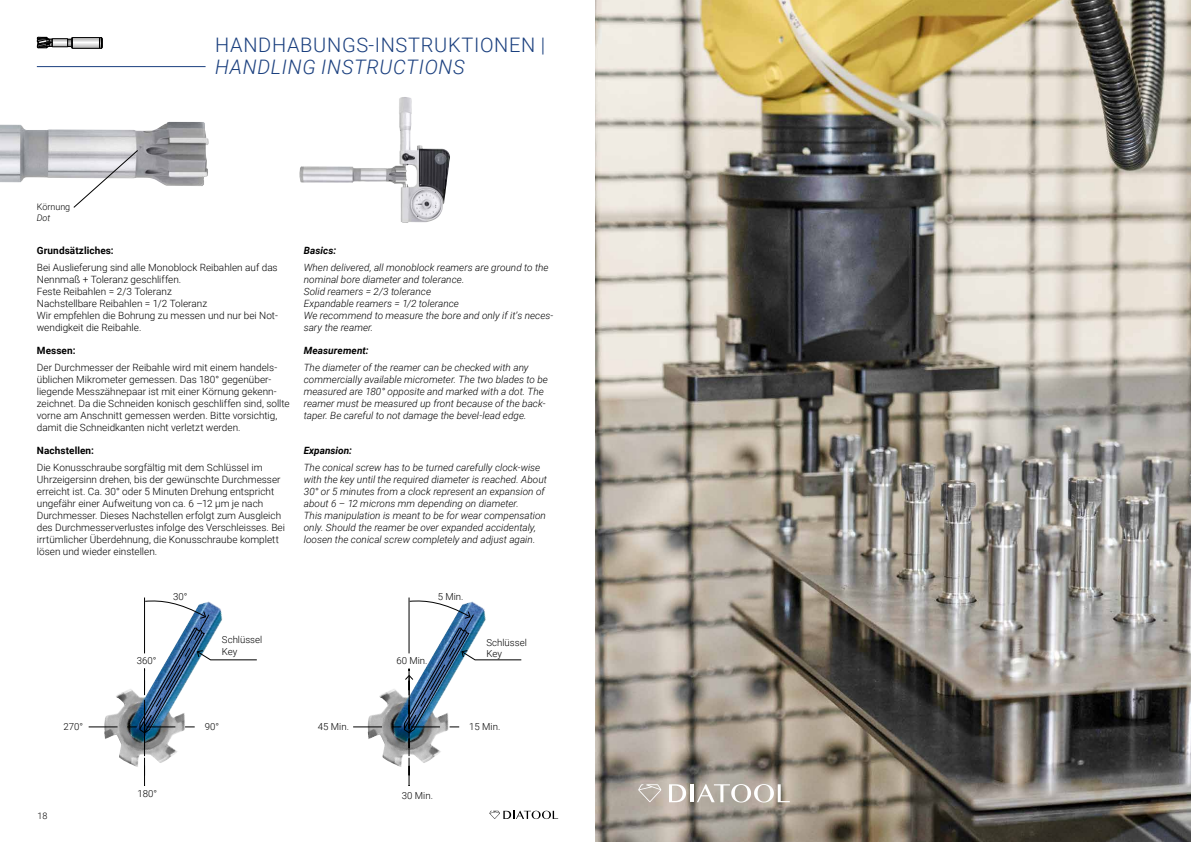
<style>
.page{position:relative;width:1191px;height:842px;background:#fff}
.page>*{position:absolute;margin:0;border:0;box-sizing:border-box;transform-origin:0 0}
.t1{font:300 20px "Roboto";letter-spacing:.035em;color:#1b407f}
.t2{font:italic 300 20px "Roboto";letter-spacing:.035em;color:#1b407f}
.t3{font:300 10px/12px "Roboto";color:#000}
.t4{font:italic 300 10px/12px "Roboto";color:#000}
.t5{font:700 10px "Roboto";letter-spacing:.01em;color:#000}
.t6{font:italic 700 10px "Roboto";letter-spacing:.005em;color:#000}
.t7{font:300 9.6px/11.6px "Roboto";color:#000}
.t8{font:300 9px "Roboto";color:#000}
.t9{font:italic 300 9px "Roboto";color:#000}
</style>
<div class="page">
<svg style="left:68px;top:37px;width:5px;height:12px"></svg>
<svg style="left:74px;top:39px;width:24px;height:7px"></svg>
<div style="left:72px;top:37px;width:28px;height:11px;border:1px solid #000"></div>
<svg style="left:54px;top:41px;width:12px;height:4px"></svg>
<div style="left:52px;top:39px;width:16px;height:8px;border:1px solid #000"></div>
<svg style="left:99px;top:37px;width:4px;height:12px"></svg>
<svg style="left:37px;top:37px;width:16px;height:11px"></svg>
<hr style="left:144px;top:597px;width:1px;height:56px;background:#000">
<svg style="left:89px;top:600px;width:168px;height:186px"></svg>
<hr style="left:408px;top:597px;width:1px;height:56px;background:#000">
<svg style="left:353px;top:600px;width:169px;height:186px"></svg>
<img style="left:299px;top:97px;width:151px;height:126px">
<img style="left:0;top:122px;width:209px;height:64px">
<svg style="left:73px;top:150px;width:65px;height:58px"></svg>
<img style="left:595px;top:0;width:596px;height:842px">
<svg style="left:669px;top:784px;width:17px;height:18px"></svg>
<hr style="left:690px;top:784px;width:3px;height:18px;background:#fff">
<svg style="left:697px;top:784px;width:92px;height:18px"></svg>
<svg style="left:638px;top:784px;width:23px;height:18px"></svg>
<svg style="left:489px;top:811px;width:69px;height:8px"></svg>
<hr style="left:37px;top:66px;width:169px;height:1px;background:#1b407f">
<p class="t8" style="left:37px;top:201px;width:35px">Körnung</p>
<p class="t9" style="left:37px;top:211px;width:15px">Dot</p>
<h1 class="t1" style="left:215px;top:31px;width:331px">HANDHABUNGS-INSTRUKTIONEN |</h1>
<h1 class="t2" style="left:215px;top:53px;width:251px">HANDLING INSTRUCTIONS</h1>
<p class="t5" style="left:37px;top:244px;width:78px">Grundsätzliches:</p>
<p class="t3" style="left:37px;top:261px;width:242px">Bei Auslieferung sind alle Monoblock Reibahlen auf das Nennmaß + Toleranz geschliffen.<br>Feste Reibahlen = 2/3 Toleranz<br>Nachstellbare Reibahlen = 1/2 Toleranz<br>Wir empfehlen die Bohrung zu messen und nur bei Not&shy;wendigkeit die Reibahle.</p>
<p class="t5" style="left:37px;top:344px;width:40px">Messen:</p>
<p class="t3" style="left:37px;top:361px;width:254px">Der Durchmesser der Reibahle wird mit einem handels&shy;üblichen Mikrometer gemessen. Das 180° gegenüber&shy;liegende Messzähnepaar ist mit einer Körnung gekenn&shy;zeichnet. Da die Schneiden konisch geschliffen sind, sollte vorne am Anschnitt gemessen werden. Bitte vorsichtig, damit die Schneidkanten nicht verletzt werden.</p>
<p class="t5" style="left:37px;top:444px;width:59px">Nachstellen:</p>
<p class="t3" style="left:37px;top:461px;width:250px">Die Konusschraube sorgfältig mit dem Schlüssel im Uhrzeigersinn drehen, bis der gewünschte Durchmesser erreicht ist. Ca. 30° oder 5 Minuten Drehung entspricht ungefähr einer Aufweitung von ca. 6 –12 μm je nach Durchmesser. Dieses Nachstellen erfolgt zum Ausgleich des Durchmesserverlustes infolge des Verschleisses. Bei irrtümlicher Überdehnung, die Konusschraube komplett lösen und wieder einstellen.</p>
<p class="t6" style="left:304px;top:244px;width:34px">Basics:</p>
<p class="t4" style="left:304px;top:261px;width:251px">When delivered, all monoblock reamers are ground to the nominal bore diameter and tolerance.<br>Solid reamers = 2/3 tolerance<br>Expandable reamers = 1/2 tolerance<br>We recommend to measure the bore and only if it’s neces&shy;sary the reamer.</p>
<p class="t6" style="left:304px;top:344px;width:66px">Measurement:</p>
<p class="t4" style="left:304px;top:361px;width:246px">The diameter of the reamer can be checked with any commercially available micrometer. The two blades to be measured are 180° opposite and marked with a dot. The reamer must be measured up front because of the back&shy;taper. Be careful to not damage the bevel-lead edge.</p>
<p class="t6" style="left:304px;top:444px;width:50px">Expansion:</p>
<p class="t4" style="left:304px;top:461px;width:245px">The conical screw has to be turned carefully clock-wise with the key until the required diameter is reached. About 30° or 5 minutes from a clock represent an expansion of about 6 – 12 microns mm depending on diameter.<br>This manipulation is meant to be for wear compensation only. Should the reamer be over expanded accidentaly, loosen the conical screw completely and adjust again.</p>
<p class="t7" style="left:173px;top:591px;width:16px">30°</p>
<p class="t7" style="left:137px;top:655px;width:21px">360°</p>
<p class="t7" style="left:222px;top:633px;width:42px">Schlüssel<br>Key</p>
<p class="t7" style="left:438px;top:591px;width:27px">5 Min.</p>
<p class="t7" style="left:396px;top:655px;width:33px">60 Min.</p>
<p class="t7" style="left:486px;top:636px;width:42px">Schlüssel<br>Key</p>
<p class="t7" style="left:63px;top:720px;width:21px">270°</p>
<p class="t7" style="left:205px;top:721px;width:16px">90°</p>
<p class="t7" style="left:318px;top:721px;width:33px">45 Min.</p>
<p class="t7" style="left:469px;top:721px;width:33px">15 Min.</p>
<p class="t8" style="left:37px;top:809px;width:11px">18</p>
<p class="t7" style="left:137px;top:788px;width:21px">180°</p>
<p class="t7" style="left:402px;top:789px;width:33px">30 Min.</p>
</div>
